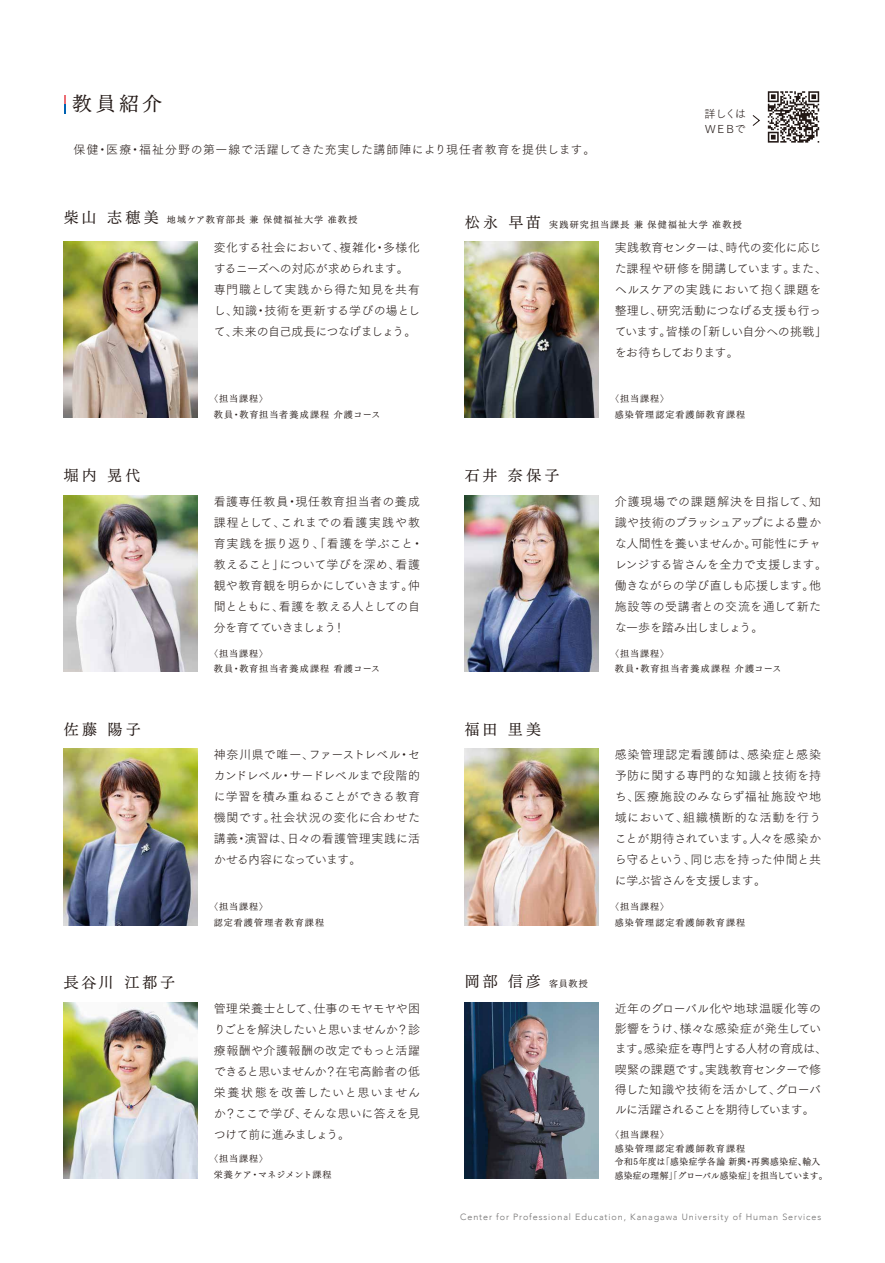
<style>
.page{position:relative;width:885px;height:1263px;background:#fff}
.page>*{position:absolute;margin:0;border:0;box-sizing:border-box;transform-origin:0 0}
.t1{font:19.5px "Tsuku Min Pro RB";color:#221815}
.t2{font:15px "Tsuku Min Pro RB";letter-spacing:.195em;color:#221815}
.t3{font:12px/21px "Tsuku Go Pro L";letter-spacing:-.01em;color:#221815}
.t4{font:12px/21px "Tsuku Go Pro L";letter-spacing:.015em;color:#221815}
.t5{font:12px/20.2px "Tsuku Go Pro L";letter-spacing:-.035em;color:#221815}
.t6{font:12px "Tsuku Go Pro L";letter-spacing:.04em;color:#221815}
.t7{font:11.25px/15px "Tsuku Go Pro L";letter-spacing:.025em;color:#221815}
.t8{font:9px/15.8px "Tsuku Min Pro RB";letter-spacing:.115em;color:#221815}
.t9{font:9px/13.5px "Tsuku Min Pro RB";letter-spacing:.06em;color:#221815}
.t10{font:300 9px "Avenir";letter-spacing:.1em;color:#727171}
.t11{font:9px "Tsuku Min Pro RB";letter-spacing:.135em;color:#221815}
.t12{font:9px/15.8px "Tsuku Min Pro RB";letter-spacing:.04em;color:#221815}
.s1{font-size:15px}
.s2{font-size:9px}
</style>
<div class="page">
<svg style="left:64px;top:95px;width:2px;height:19px"></svg>
<svg style="left:767px;top:91px;width:52px;height:52px"></svg>
<svg style="left:752px;top:115px;width:8px;height:11px"></svg>
<img style="left:64px;top:242px;width:134px;height:176px">
<img style="left:465px;top:242px;width:133px;height:176px">
<img style="left:64px;top:495px;width:134px;height:176px">
<img style="left:465px;top:495px;width:133px;height:176px">
<img style="left:64px;top:749px;width:134px;height:176px">
<img style="left:465px;top:749px;width:133px;height:176px">
<img style="left:64px;top:1002px;width:134px;height:177px">
<img style="left:465px;top:1002px;width:133px;height:177px">
<h1 class="t1" style="left:72px;top:86px;width:91px">教員紹介</h1>
<p class="t6" style="left:74px;top:140px;width:523px">保健・医療・福祉分野の第一線で活躍してきた充実した講師陣により現任者教育を提供します。</p>
<p class="t7" style="left:704px;top:105px;width:43px">詳しくは<br>WEBで</p>
<p class="t8" style="left:64px;top:211px;width:295px"><span class="s1">柴山 志穂美</span> 地域ケア教育部長 兼 保健福祉大学 准教授</p>
<p class="t11" style="left:465px;top:216px;width:278px"><span class="s1">松永 早苗</span> 実践研究担当課長 兼 保健福祉大学 准教授</p>
<p class="t3" style="left:214px;top:236px;width:208px">変化する社会において、複雑化・多様化するニーズへの対応が求められます。専門職として実践から得た知見を共有し、知識・技術を更新する学びの場として、未来の自己成長につなげましょう。</p>
<p class="t3" style="left:614px;top:236px;width:214px">実践教育センターは、時代の変化に応じた課程や研修を開講しています。また、ヘルスケアの実践において抱く課題を整理し、研究活動につなげる支援も行っています。皆様の「新しい自分への挑戦」をお待ちしております。</p>
<p class="t8" style="left:214px;top:390px;width:168px;text-indent:-4px">〈担当課程〉<br>教員・教育担当者養成課程 介護コース</p>
<p class="t8" style="left:614px;top:390px;width:132px;text-indent:-4px">〈担当課程〉<br>感染管理認定看護師教育課程</p>
<p class="t2" style="left:64px;top:462px;width:78px">堀内 晃代</p>
<p class="t2" style="left:465px;top:462px;width:96px">石井 奈保子</p>
<p class="t4" style="left:214px;top:489px;width:211px">看護専任教員・現任教育担当者の養成課程として、これまでの看護実践や教育実践を振り返り、「看護を学ぶこと・教えること」について学びを深め、看護観や教育観を明らかにしていきます。仲間とともに、看護を教える人としての自分を育てていきましょう！</p>
<p class="t3" style="left:614px;top:489px;width:214px">介護現場での課題解決を目指して、知識や技術のブラッシュアップによる豊かな人間性を養いませんか。可能性にチャレンジする皆さんを全力で支援します。働きながらの学び直しも応援します。他施設等の受講者との交流を通して新たな一歩を踏み出しましょう。</p>
<p class="t8" style="left:214px;top:644px;width:168px;text-indent:-4px">〈担当課程〉<br>教員・教育担当者養成課程 看護コース</p>
<p class="t8" style="left:614px;top:644px;width:168px;text-indent:-4px">〈担当課程〉<br>教員・教育担当者養成課程 介護コース</p>
<p class="t2" style="left:64px;top:715px;width:79px">佐藤 陽子</p>
<p class="t2" style="left:465px;top:715px;width:78px">福田 里美</p>
<p class="t3" style="left:214px;top:743px;width:208px;text-align:justify">神奈川県で唯一、ファーストレベル・セカンドレベル・サードレベルまで段階的に学習を積み重ねることができる教育機関です。社会状況の変化に合わせた講義・演習は、日々の看護管理実践に活かせる内容になっています。</p>
<p class="t3" style="left:614px;top:743px;width:208px;text-align:justify">感染管理認定看護師は、感染症と感染予防に関する専門的な知識と技術を持ち、医療施設のみならず福祉施設や地域において、組織横断的な活動を行うことが期待されています。人々を感染から守るという、同じ志を持った仲間と共に学ぶ皆さんを支援します。</p>
<p class="t8" style="left:214px;top:898px;width:112px;text-indent:-4px">〈担当課程〉<br>認定看護管理者教育課程</p>
<p class="t8" style="left:614px;top:898px;width:132px;text-indent:-4px">〈担当課程〉<br>感染管理認定看護師教育課程</p>
<p class="t2" style="left:64px;top:969px;width:113px">長谷川 江都子</p>
<p class="t2" style="left:465px;top:968px;width:125px">岡部 信彦 <span class="s2">客員教授</span></p>
<p class="t3" style="left:214px;top:997px;width:208px;text-align:justify">管理栄養士として、仕事のモヤモヤや困りごとを解決したいと思いませんか？診療報酬や介護報酬の改定でもっと活躍できると思いませんか？在宅高齢者の低栄養状態を改善したいと思いませんか？ここで学び、そんな思いに答えを見つけて前に進みましょう。</p>
<p class="t12" style="left:214px;top:1150px;width:119px;text-indent:-4px">〈担当課程〉<br>栄養ケア・マネジメント課程</p>
<p class="t5" style="left:614px;top:997px;width:214px">近年のグローバル化や地球温暖化等の影響をうけ、様々な感染症が発生しています。感染症を専門とする人材の育成は、喫緊の課題です。実践教育センターで修得した知識や技術を活かして、グローバルに活躍されることを期待しています。</p>
<p class="t9" style="left:614px;top:1127px;width:214px;text-indent:-4px">〈担当課程〉<br>感染管理認定看護師教育課程<br>令和5年度は「感染症学各論 新興・再興感染症、輸入感染症の理解」「グローバル感染症」を担当しています。</p>
<p class="t10" style="left:460px;top:1212px;width:362px">Center for Professional Education, Kanagawa University of Human Services</p>
</div>
